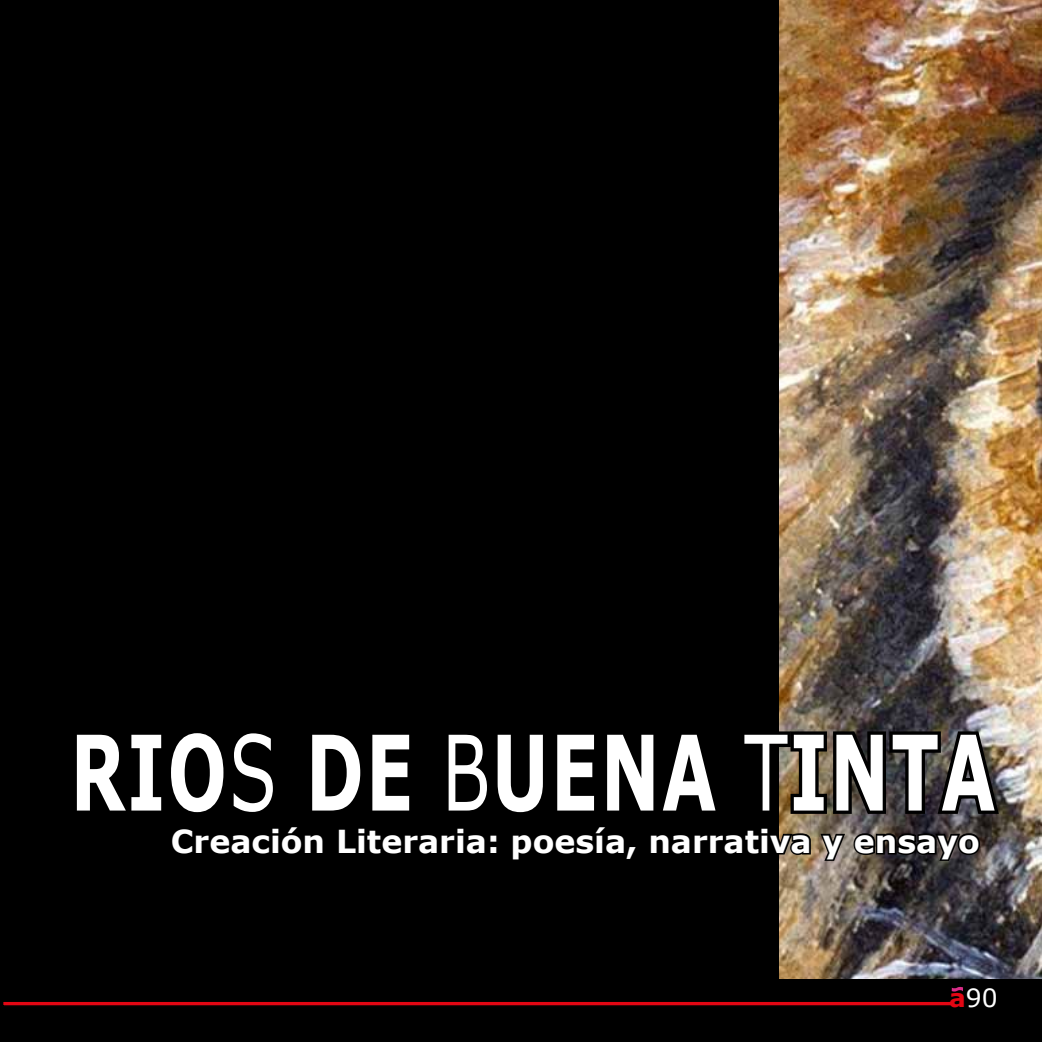
<style>
.page{position:relative;width:1042px;height:1042px;background:#fff}
.page>*{position:absolute;margin:0;border:0;box-sizing:border-box;transform-origin:0 0}
.t1{font:700 104.3px "Verdana";letter-spacing:.03em;color:#fff;scale:.67 1}
.t2{font:700 31.68px "Verdana";color:#fff}
.t3{font:25.03px "Verdana";color:#fff}
.s1{font-weight:400}
.s2{font-weight:700;color:#e30613}
</style>
<div class="page">
<div style="left:0;top:979px;width:1042px;height:63px;background:#000"></div>
<div style="left:3px;top:1001px;width:950px;height:5px;background:#e30613"></div>
<div style="left:2px;top:1000px;width:952px;height:7px;border:2px solid #000"></div>
<svg style="left:951px;top:986px;width:12px;height:6px"></svg>
<div style="left:0;top:0;width:942px;height:979px;background:#000"></div>
<img style="left:779px;top:0;width:263px;height:979px">
<img style="left:779px;top:724px;width:224px;height:138px">
<h1 class="t1" style="left:70px;top:699px;width:1382px">RIO<span class="s1">S</span> DE <span class="s1">B</span>UENA <span class="s1">T</span>INTA</h1>
<p class="t2" style="left:171px;top:819px;width:810px">Creación Literaria: poesía, narrativa y ensayo</p>
<p class="t3" style="left:949px;top:980px;width:50px"><span class="s2">a</span>90</p>
</div>
